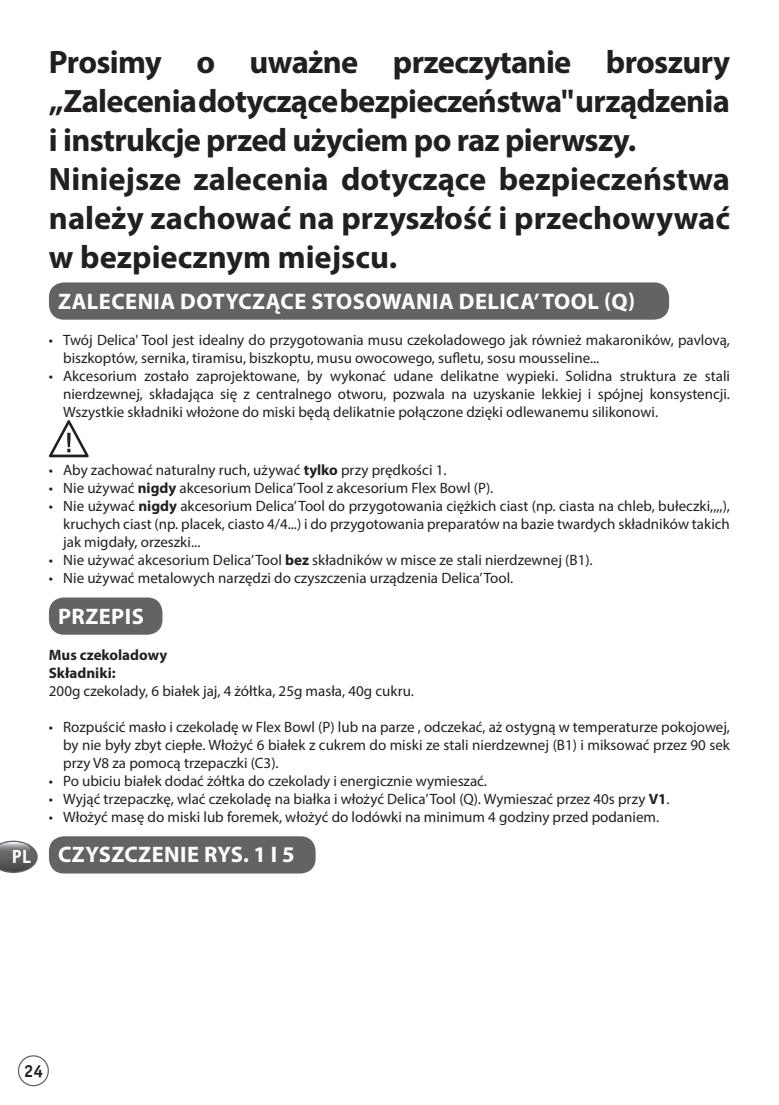
<style>
.page{position:relative;width:779px;height:1105px;background:#fff}
.page>*{position:absolute;margin:0;border:0;box-sizing:border-box;transform-origin:0 0}
.t1{font:700 32.5px/39px "Myriad Pro";letter-spacing:-.015em;color:#231f20}
.t2{font:700 22.5px "Myriad Pro";letter-spacing:.02em;color:#fff}
.t3{font:700 19px "Officina Sans";color:#fff}
.t4{font:700 17.5px "Officina Sans";color:#231f20}
.t5{font:15px/18px "Myriad Pro";color:#231f20;text-align:justify}
.t6{font:700 15px/18px "Myriad Pro";color:#231f20}
.s1{font-weight:700}
</style>
<div class="page">
<div style="left:18px;top:1055px;width:31px;height:31px;border:1px solid #636366;border-radius:50%"></div>
<svg style="left:0;top:841px;width:38px;height:32px"></svg>
<div style="left:49px;top:282px;width:619px;height:38px;background:#636366;border-radius:15px"></div>
<div style="left:49px;top:597px;width:113px;height:38px;background:#636366;border-radius:15px"></div>
<div style="left:49px;top:836px;width:266px;height:37px;background:#636366;border-radius:15px"></div>
<svg style="left:49px;top:420px;width:40px;height:37px"></svg>
<p class="t1" style="left:49px;top:42px;width:682px">Prosimy o uważne przeczytanie broszury „Zalecenia dotyczące bezpieczeństwa" urządzenia i instrukcje przed użyciem po raz pierwszy.<br>Niniejsze zalecenia dotyczące bezpieczeństwa należy zachować na przyszłość i przechowywać w bezpiecznym miejscu.</p>
<h2 class="t2" style="left:58px;top:286px;width:578px">ZALECENIA DOTYCZĄCE STOSOWANIA DELICA’ TOOL (Q)</h2>
<p class="t5" style="left:63px;top:331px;width:668px;text-indent:-14px">• Twój Delica' Tool jest idealny do przygotowania musu czekoladowego jak również makaroników, pavlovą, biszkoptów, sernika, tiramisu, biszkoptu, musu owocowego, sufletu, sosu mousseline...</p>
<p class="t5" style="left:63px;top:367px;width:668px;text-indent:-14px">• Akcesorium zostało zaprojektowane, by wykonać udane delikatne wypieki. Solidna struktura ze stali nierdzewnej, składająca się z centralnego otworu, pozwala na uzyskanie lekkiej i spójnej konsystencji.<br>Wszystkie składniki włożone do miski będą delikatnie połączone dzięki odlewanemu silikonowi.</p>
<p class="t5" style="left:49px;top:461px;width:399px">• Aby zachować naturalny ruch, używać <span class="s1">tylko</span> przy prędkości 1.</p>
<p class="t5" style="left:49px;top:479px;width:445px">• Nie używać <span class="s1">nigdy</span> akcesorium Delica’ Tool z akcesorium Flex Bowl (P).</p>
<p class="t5" style="left:63px;top:497px;width:668px;text-indent:-14px">• Nie używać <span class="s1">nigdy</span> akcesorium Delica’ Tool do przygotowania ciężkich ciast (np. ciasta na chleb, bułeczki,,,,), kruchych ciast (np. placek, ciasto 4/4...) i do przygotowania preparatów na bazie twardych składników takich jak migdały, orzeszki...</p>
<p class="t5" style="left:49px;top:551px;width:545px">• Nie używać akcesorium Delica’ Tool <span class="s1">bez</span> składników w misce ze stali nierdzewnej (B1).</p>
<p class="t5" style="left:49px;top:569px;width:465px">• Nie używać metalowych narzędzi do czyszczenia urządzenia Delica’ Tool.</p>
<h2 class="t2" style="left:58px;top:601px;width:87px">PRZEPIS</h2>
<p class="t3" style="left:12px;top:845px;width:21px">PL</p>
<p class="t6" style="left:49px;top:646px;width:120px">Mus czekoladowy<br>Składniki:</p>
<p class="t5" style="left:49px;top:682px;width:366px">200g czekolady, 6 białek jaj, 4 żółtka, 25g masła, 40g cukru.</p>
<p class="t5" style="left:63px;top:718px;width:668px;text-indent:-14px">• Rozpuścić masło i czekoladę w Flex Bowl (P) lub na parze , odczekać, aż ostygną w temperaturze pokojowej, by nie były zbyt ciepłe. Włożyć 6 białek z cukrem do miski ze stali nierdzewnej (B1) i miksować przez 90 sek przy V8 za pomocą trzepaczki (C3).</p>
<p class="t5" style="left:49px;top:772px;width:439px">• Po ubiciu białek dodać żółtka do czekolady i energicznie wymieszać.</p>
<p class="t5" style="left:49px;top:790px;width:622px">• Wyjąć trzepaczkę, wlać czekoladę na białka i włożyć Delica’ Tool (Q). Wymieszać przez 40s przy <span class="s1">V1</span>.</p>
<p class="t5" style="left:49px;top:808px;width:611px">• Włożyć masę do miski lub foremek, włożyć do lodówki na minimum 4 godziny przed podaniem.</p>
<h2 class="t2" style="left:58px;top:840px;width:238px">CZYSZCZENIE RYS. 1 I 5</h2>
<p class="t4" style="left:24px;top:1060px;width:21px">24</p>
</div>
